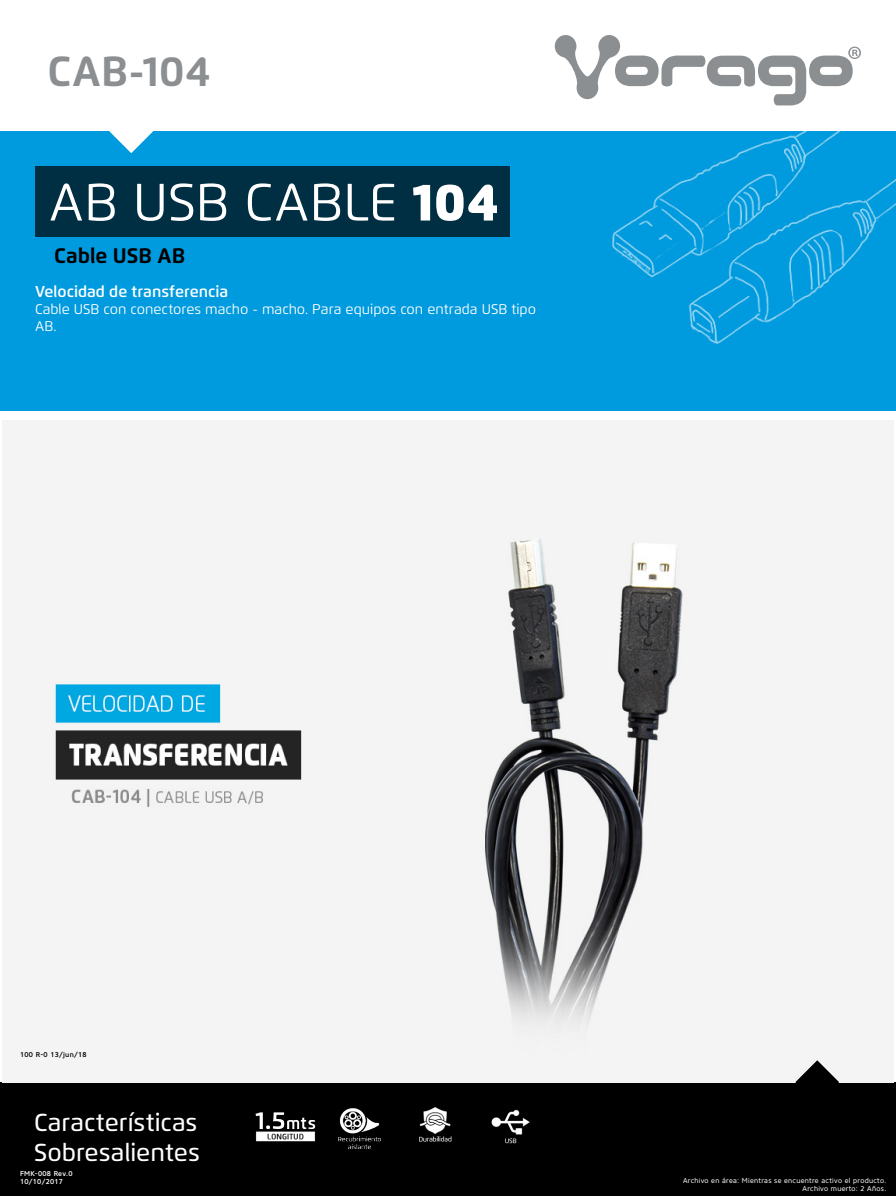
<style>
.page{position:relative;width:896px;height:1196px;background:#fff}
.page>*{position:absolute;margin:0;border:0;box-sizing:border-box;transform-origin:0 0}
.t1{font:52.5px "Flexo";letter-spacing:.005em;color:#fff}
.t2{font:700 42px "Flexo";letter-spacing:.01em;color:#8b8f91}
.t3{font:500 24.5px/29.4px "Flexo";color:#fff}
.t4{font:700 21px "Flexo";color:#000}
.t5{font:600 15.75px "Flexo";color:#fff}
.t6{font:14px/16.8px "Flexo";color:#fff}
.t7{font:7px/7.9px "Core Sans N45";letter-spacing:.04em;color:#fff;text-align:right}
.t8{font:500 7px/7.9px "Core Sans N55";letter-spacing:.04em;color:#fff}
.t9{font:500 7px "Core Sans N55";letter-spacing:.04em;color:#000}
.s1{font-weight:900}
</style>
<div class="page">
<div style="left:0;top:1082px;width:896px;height:113px;background:#000"></div>
<div style="left:0;top:131px;width:896px;height:280px;background:#009ade"></div>
<img style="left:2px;top:420px;width:892px;height:662px">
<svg style="left:109px;top:131px;width:44px;height:22px"></svg>
<div style="left:35px;top:166px;width:474px;height:70px;background:#002e43"></div>
<svg style="left:795px;top:1060px;width:44px;height:23px"></svg>
<img style="left:255px;top:1107px;width:197px;height:42px">
<img style="left:491px;top:1109px;width:39px;height:35px">
<svg style="left:555px;top:35px;width:306px;height:70px"></svg>
<h2 class="t2" style="left:48px;top:45px;width:164px">CAB-104</h2>
<h1 class="t1" style="left:49px;top:170px;width:451px">AB USB CABLE <span class="s1">104</span></h1>
<h3 class="t4" style="left:54px;top:242px;width:132px">Cable USB AB</h3>
<h3 class="t5" style="left:35px;top:282px;width:195px">Velocidad de transferencia</h3>
<h3 class="t6" style="left:35px;top:300px;width:503px">Cable USB con conectores macho - macho. Para equipos con entrada USB tipo<br>AB.</h3>
<p class="t9" style="left:20px;top:1050px;width:68px">100 R-0 13/jun/18</p>
<h3 class="t3" style="left:34px;top:1107px;width:167px">Características<br>Sobresalientes</h3>
<p class="t8" style="left:20px;top:1169px;width:54px">FMK-008 Rev.0<br>10/10/2017</p>
<p class="t7" style="left:683px;top:1176px;width:205px">Archivo en área: Mientras se encuentre activo el producto.<br>Archivo muerto: 2 Años.</p>
</div>
